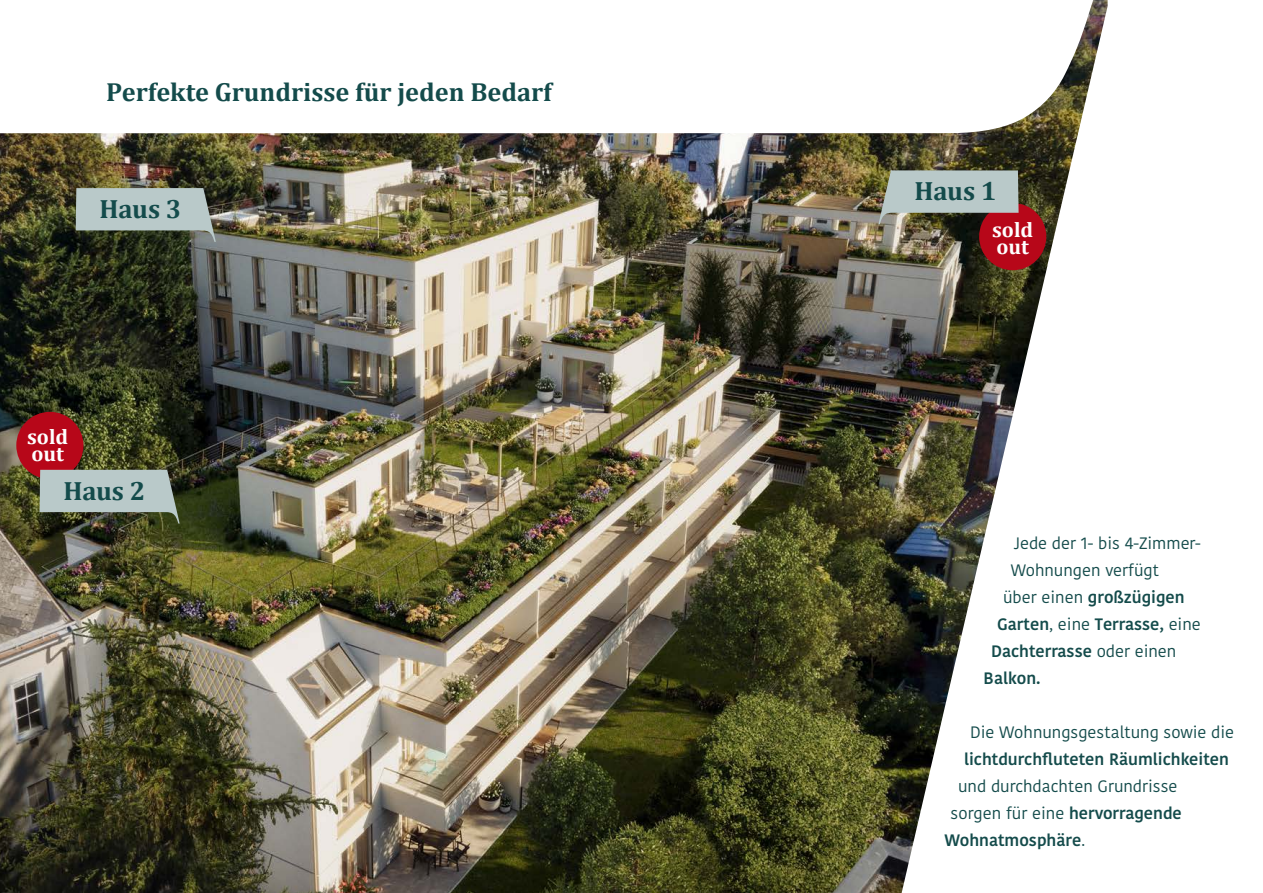
<style>
.page{position:relative;width:1263px;height:893px;background:#fff}
.page>*{position:absolute;margin:0;border:0;box-sizing:border-box;transform-origin:0 0}
.t1{font:700 26.55px "Cambria";letter-spacing:-.005em;color:#144b4b}
.t2{font:700 26.25px "Cambria";color:#144b4b}
.t3{font:700 21.3px/17px "Cambria";color:#fff}
.t4{font:600 16.5px "Kohinoor Bangla";color:#144b4b}
.t5{font:16.5px "Kohinoor Bangla";color:#144b4b}
.s1{font-weight:400}
.s2{font-weight:600}
</style>
<div class="page">
<img style="left:0;top:0;width:1107px;height:893px">
<svg style="left:76px;top:188px;width:140px;height:54px"></svg>
<div style="left:979px;top:203px;width:67px;height:67px;background:#b70719;border-radius:50%"></div>
<div style="left:16px;top:412px;width:67px;height:67px;background:#b70719;border-radius:50%"></div>
<img style="left:878px;top:170px;width:140px;height:54px">
<svg style="left:40px;top:470px;width:140px;height:54px"></svg>
<h2 class="t2" style="left:106px;top:74px;width:447px">Perfekte Grundrisse für jeden Bedarf</h2>
<h1 class="t1" style="left:100px;top:190px;width:83px">Haus 3</h1>
<p class="t3" style="left:27px;top:427px;width:43px">sold out</p>
<h1 class="t1" style="left:63px;top:472px;width:83px">Haus 2</h1>
<h1 class="t1" style="left:914px;top:172px;width:83px">Haus 1</h1>
<p class="t3" style="left:992px;top:220px;width:43px">sold out</p>
<p class="t5" style="left:1014px;top:530px;width:189px">Jede der 1- bis 4-Zimmer-</p>
<p class="t5" style="left:1011px;top:557px;width:150px">Wohnungen verfügt</p>
<p class="t4" style="left:1003px;top:583px;width:183px"><span class="s1">über einen</span> großzügigen</p>
<p class="t4" style="left:997px;top:610px;width:205px">Garten<span class="s1">, eine</span> Terrasse, <span class="s1">eine</span></p>
<p class="t4" style="left:991px;top:637px;width:187px">Dachterrasse <span class="s1">oder einen</span></p>
<p class="t4" style="left:984px;top:664px;width:59px">Balkon.</p>
<p class="t5" style="left:970px;top:719px;width:265px">Die Wohnungsgestaltung sowie die</p>
<p class="t4" style="left:964px;top:745px;width:266px">lichtdurchfluteten Räumlichkeiten</p>
<p class="t5" style="left:958px;top:773px;width:221px">und durchdachten Grundrisse</p>
<p class="t5" style="left:951px;top:800px;width:233px">sorgen für eine <span class="s2">hervorragende</span></p>
<p class="t4" style="left:944px;top:826px;width:142px">Wohnatmosphäre<span class="s1">.</span></p>
</div>
